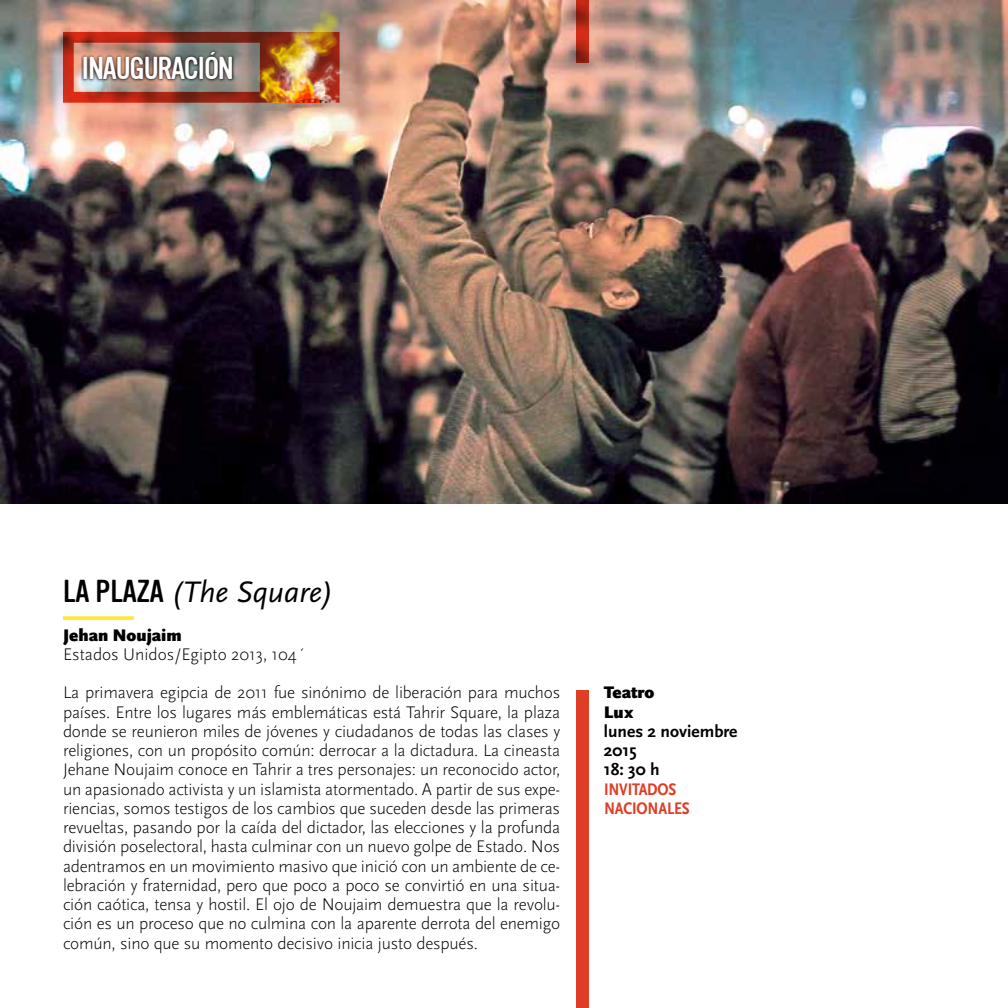
<style>
.page{position:relative;width:1008px;height:1008px;background:#fff}
.page>*{position:absolute;margin:0;border:0;box-sizing:border-box;transform-origin:0 0}
.t1{font:italic 30.97px "Scala Sans Pro";color:#000}
.t2{font:30.97px "Vinyl";letter-spacing:-.04em;color:#fff}
.t3{font:300 17.5px/19.2px "Scala Sans Pro";letter-spacing:-.01em;color:#000;text-align:justify}
.t4{font:700 17.5px/19.2px "Scala Sans Pro";color:#000}
.t5{font:900 17.5px/19.2px "Scala Sans Pro";color:#000}
.t6{font:700 condensed 17.5px/19.2px "Scala Sans Pro";letter-spacing:-.01em;color:#de3e26}
.s1{font-family:"Vinyl";font-style:normal}
</style>
<div class="page">
<svg style="left:63px;top:616px;width:71px;height:4px"></svg>
<img style="left:0;top:0;width:1008px;height:504px">
<div style="left:576px;top:690px;width:12px;height:318px;background:#de3e26"></div>
<svg style="left:576px;top:0;width:12px;height:63px"></svg>
<svg style="left:63px;top:32px;width:192px;height:71px;background:#a4584a"></svg>
<div style="left:81px;top:49px;width:155px;height:33px;background:#000;opacity:.75"></div>
<img style="left:255px;top:2px;width:90px;height:101px">
<h1 class="t2" style="left:82px;top:51px;width:154px">INAUGURACIÓN</h1>
<h1 class="t1" style="left:63px;top:574px;width:272px"><span class="s1">LA PLAZA</span> (The Square)</h1>
<p class="t5" style="left:63px;top:625px;width:120px">Jehan Noujaim</p>
<p class="t3" style="left:63px;top:645px;width:245px">Estados Unidos/Egipto 2013, 104´</p>
<p class="t3" style="left:63px;top:683px;width:499px">La primavera egipcia de 2011 fue sinónimo de liberación para muchos países. Entre los lugares más emblemáticas está Tahrir Square, la plaza donde se reunieron miles de jóvenes y ciudadanos de todas las clases y religiones, con un propósito común: derrocar a la dictadura. La cineasta Jehane Noujaim conoce en Tahrir a tres personajes: un reconocido actor, un apasionado activista y un islamista atormentado. A partir de sus expe&shy;riencias, somos testigos de los cambios que suceden desde las primeras revueltas, pasando por la caída del dictador, las elecciones y la profunda división poselectoral, hasta culminar con un nuevo golpe de Estado. Nos adentramos en un movimiento masivo que inició con un ambiente de ce&shy;lebración y fraternidad, pero que poco a poco se convirtió en una situa&shy;ción caótica, tensa y hostil. El ojo de Noujaim demuestra que la revolu&shy;ción es un proceso que no culmina con la aparente derrota del enemigo común, sino que su momento decisivo inicia justo después.</p>
<p class="t5" style="left:604px;top:683px;width:52px">Teatro<br>Lux</p>
<p class="t4" style="left:604px;top:721px;width:135px">lunes 2 noviembre<br>2015<br>18: 30 h</p>
<p class="t6" style="left:604px;top:779px;width:87px">INVITADOS<br>NACIONALES</p>
</div>
